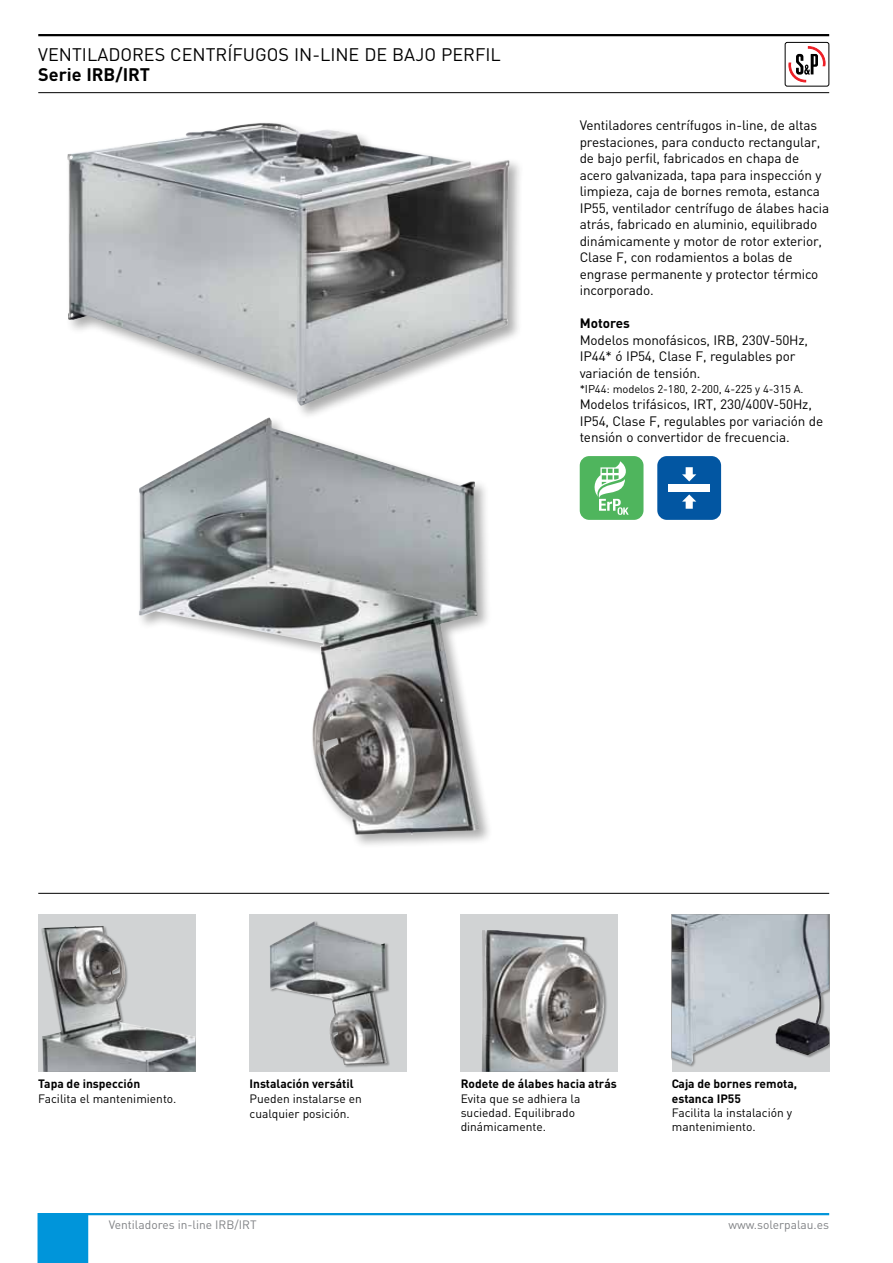
<style>
.page{position:relative;width:893px;height:1263px;background:#fff}
.page>*{position:absolute;margin:0;border:0;box-sizing:border-box;transform-origin:0 0}
.t1{font:18px "DIN";color:#000}
.t2{font:700 18px "DIN";color:#000}
.t3{font:13.5px/16.5px "DIN";letter-spacing:-.01em;color:#000}
.t4{font:700 13.5px "DIN";color:#000}
.t5{font:12px/14.4px "DIN";color:#000}
.t6{font:700 12px/14.4px "DIN";color:#000}
.t7{font:12px "DIN";color:#808285}
.t8{font:11.25px "DIN";letter-spacing:-.01em;color:#000}
</style>
<div class="page">
<hr style="left:38px;top:34px;width:791px;height:2px;background:#000">
<hr style="left:38px;top:92px;width:791px;height:1px;background:#000">
<svg style="left:788px;top:47px;width:38px;height:36px"></svg>
<div style="left:785px;top:42px;width:44px;height:44px;border:1px solid #000;border-radius:2px"></div>
<hr style="left:38px;top:1213px;width:791px;height:2px;background:#0095da">
<div style="left:38px;top:1215px;width:50px;height:48px;background:#0095da"></div>
<div style="left:65px;top:120px;width:459px;height:300px;background:#000;opacity:.33"></div>
<img style="left:67px;top:123px;width:443px;height:283px">
<div style="left:136px;top:415px;width:357px;height:435px;background:#000;opacity:.33"></div>
<img style="left:139px;top:417px;width:340px;height:418px">
<hr style="left:38px;top:893px;width:791px;height:1px;background:#000">
<div style="left:38px;top:914px;width:158px;height:158px;background:#d1d3d4"></div>
<img style="left:41px;top:926px;width:155px;height:146px">
<div style="left:461px;top:914px;width:157px;height:158px;background:#d1d3d4"></div>
<div style="left:481px;top:930px;width:127px;height:142px;background:#000;opacity:.33"></div>
<img style="left:481px;top:930px;width:124px;height:142px">
<div style="left:249px;top:914px;width:158px;height:158px;background:#d1d3d4"></div>
<div style="left:270px;top:921px;width:120px;height:147px;background:#000;opacity:.33"></div>
<img style="left:270px;top:921px;width:117px;height:144px">
<div style="left:672px;top:914px;width:157px;height:158px;background:#d1d3d4"></div>
<img style="left:672px;top:914px;width:157px;height:151px">
<div style="left:657px;top:456px;width:64px;height:64px;background:#0256a2;border-radius:9px"></div>
<svg style="left:682px;top:467px;width:14px;height:14px"></svg>
<svg style="left:682px;top:494px;width:14px;height:15px"></svg>
<div style="left:668px;top:484px;width:42px;height:8px;background:#fff"></div>
<div style="left:580px;top:456px;width:63px;height:64px;background:#4fb55d;border-radius:9px"></div>
<svg style="left:594px;top:461px;width:35px;height:54px"></svg>
<h1 class="t1" style="left:38px;top:43px;width:464px">VENTILADORES CENTRÍFUGOS IN-LINE DE BAJO PERFIL</h1>
<h1 class="t2" style="left:38px;top:62px;width:113px">Serie IRB/IRT</h1>
<p class="t3" style="left:580px;top:117px;width:251px">Ventiladores centrífugos in-line, de altas prestaciones, para conducto rectangular, de bajo perfil, fabricados en chapa de acero galvanizada, tapa para inspección y limpieza, caja de bornes remota, estanca IP55, ventilador centrífugo de álabes hacia atrás, fabricado en aluminio, equilibrado dinámicamente y motor de rotor exterior, Clase F, con rodamientos a bolas de engrase permanente y protector térmico incorporado.</p>
<p class="t4" style="left:580px;top:314px;width:52px">Motores</p>
<p class="t3" style="left:580px;top:331px;width:230px">Modelos monofásicos, IRB, 230V-50Hz,<br>IP44* ó IP54, Clase F, regulables por variación de tensión.</p>
<p class="t8" style="left:580px;top:381px;width:225px">*IP44: modelos 2-180, 2-200, 4-225 y 4-315 A.</p>
<p class="t3" style="left:580px;top:396px;width:245px">Modelos trifásicos, IRT, 230/400V-50Hz,<br>IP54, Clase F, regulables por variación de tensión o convertidor de frecuencia.</p>
<p class="t6" style="left:38px;top:1076px;width:103px">Tapa de inspección</p>
<p class="t5" style="left:38px;top:1091px;width:140px">Facilita el mantenimiento.</p>
<p class="t6" style="left:249px;top:1076px;width:106px">Instalación versátil</p>
<p class="t5" style="left:249px;top:1091px;width:114px;line-height:15px">Pueden instalarse en cualquier posición.</p>
<p class="t6" style="left:461px;top:1076px;width:158px">Rodete de álabes hacia atrás</p>
<p class="t5" style="left:461px;top:1091px;width:121px">Evita que se adhiera la suciedad. Equilibrado dinámicamente.</p>
<p class="t6" style="left:672px;top:1076px;width:127px">Caja de bornes remota, estanca IP55</p>
<p class="t5" style="left:672px;top:1105px;width:122px">Facilita la instalación y mantenimiento.</p>
<p class="t7" style="left:109px;top:1217px;width:149px">Ventiladores in-line IRB/IRT</p>
<p class="t7" style="left:728px;top:1217px;width:102px">www.solerpalau.es</p>
</div>
